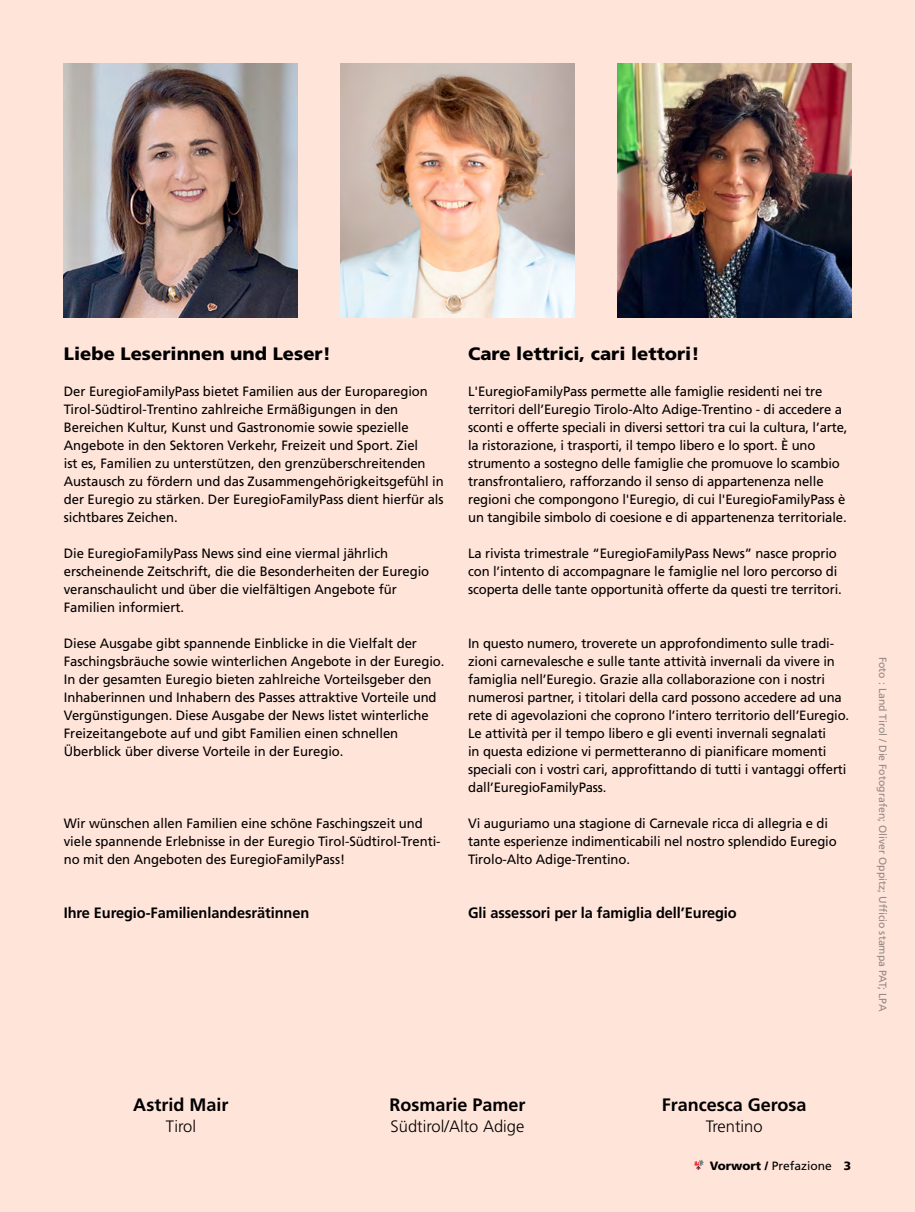
<style>
.page{position:relative;width:915px;height:1212px;background:#fff}
.page>*{position:absolute;margin:0;border:0;box-sizing:border-box;transform-origin:0 0}
.t1{font:900 18px "Frutiger LT Std";color:#000}
.t2{font:700 18px "Frutiger LT Std";color:#000}
.t3{font:300 16.5px "Frutiger LT Std";color:#000}
.t4{font:700 15px "Frutiger LT Std";letter-spacing:-.005em;color:#000}
.t5{font:13.5px/18px "Frutiger LT Std";letter-spacing:-.01em;color:#000}
.t6{font:12px "Frutiger LT Std";color:#000}
.t7{font:10.5px "Frutiger LT Std";color:#65605c}
.s1{font-weight:900}
</style>
<div class="page">
<div style="left:0;top:0;width:914px;height:1212px;background:#ffe4da"></div>
<img style="left:64px;top:64px;width:234px;height:253px">
<img style="left:340px;top:64px;width:234px;height:253px">
<img style="left:617px;top:64px;width:233px;height:253px">
<svg style="left:694px;top:1159px;width:9px;height:11px"></svg>
<h4 class="t1" style="left:64px;top:343px;width:268px">Liebe Leserinnen und Leser!</h4>
<p class="t5" style="left:64px;top:382px;width:381px">Der EuregioFamilyPass bietet Familien aus der Europaregion Tirol-Südtirol-Trentino zahlreiche Ermäßigungen in den Bereichen Kultur, Kunst und Gastronomie sowie spezielle Angebote in den Sektoren Verkehr, Freizeit und Sport. Ziel<br>ist es, Familien zu unterstützen, den grenzüberschreitenden Austausch zu fördern und das Zusammengehörigkeitsgefühl in der Euregio zu stärken. Der EuregioFamilyPass dient hierfür als sichtbares Zeichen.</p>
<p class="t5" style="left:64px;top:544px;width:367px">Die EuregioFamilyPass News sind eine viermal jährlich erscheinende Zeitschrift, die die Besonderheiten der Euregio veranschaulicht und über die vielfältigen Angebote für Familien informiert.</p>
<p class="t5" style="left:64px;top:634px;width:382px">Diese Ausgabe gibt spannende Einblicke in die Vielfalt der Faschingsbräuche sowie winterlichen Angebote in der Euregio.<br>In der gesamten Euregio bieten zahlreiche Vorteilsgeber den Inhaberinnen und Inhabern des Passes attraktive Vorteile und Vergünstigungen. Diese Ausgabe der News listet winterliche Freizeitangebote auf und gibt Familien einen schnellen Überblick über diverse Vorteile in der Euregio.</p>
<p class="t5" style="left:64px;top:814px;width:378px">Wir wünschen allen Familien eine schöne Faschingszeit und viele spannende Erlebnisse in der Euregio Tirol-Südtirol-Trenti&shy;no mit den Angeboten des EuregioFamilyPass!</p>
<p class="t4" style="left:64px;top:904px;width:247px">Ihre Euregio-Familienlandesrätinnen</p>
<h4 class="t1" style="left:468px;top:343px;width:233px">Care lettrici, cari lettori!</h4>
<p class="t5" style="left:468px;top:382px;width:381px">L'EuregioFamilyPass permette alle famiglie residenti nei tre territori dell’Euregio Tirolo-Alto Adige-Trentino - di accedere a sconti e offerte speciali in diversi settori tra cui la cultura, l’arte, la ristorazione, i trasporti, il tempo libero e lo sport. È uno strumento a sostegno delle famiglie che promuove lo scambio transfrontaliero, rafforzando il senso di appartenenza nelle regioni che compongono l'Euregio, di cui l'EuregioFamilyPass è un tangibile simbolo di coesione e di appartenenza territoriale.</p>
<p class="t5" style="left:468px;top:544px;width:375px">La rivista trimestrale “EuregioFamilyPass News” nasce proprio con l’intento di accompagnare le famiglie nel loro percorso di scoperta delle tante opportunità offerte da questi tre territori.</p>
<p class="t5" style="left:468px;top:634px;width:382px">In questo numero, troverete un approfondimento sulle tradi&shy;zioni carnevalesche e sulle tante attività invernali da vivere in famiglia nell’Euregio. Grazie alla collaborazione con i nostri numerosi partner, i titolari della card possono accedere ad una rete di agevolazioni che coprono l’intero territorio dell’Euregio.<br>Le attività per il tempo libero e gli eventi invernali segnalati<br>in questa edizione vi permetteranno di pianificare momenti speciali con i vostri cari, approfittando di tutti i vantaggi offerti dall’EuregioFamilyPass.</p>
<p class="t5" style="left:468px;top:814px;width:370px">Vi auguriamo una stagione di Carnevale ricca di allegria e di tante esperienze indimenticabili nel nostro splendido Euregio<br>Tirolo-Alto Adige-Trentino.</p>
<p class="t4" style="left:468px;top:904px;width:270px">Gli assessori per la famiglia dell’Euregio</p>
<p class="t7" style="left:888px;top:657px;width:356px;rotate:90deg">Foto : Land Tirol / Die Fotografen; Oliver Oppitz; Ufficio stampa PAT; LPA</p>
<p class="t2" style="left:133px;top:1094px;width:97px">Astrid Mair</p>
<p class="t2" style="left:389px;top:1094px;width:138px">Rosmarie Pamer</p>
<p class="t2" style="left:661px;top:1094px;width:146px">Francesca Gerosa</p>
<p class="t3" style="left:166px;top:1116px;width:32px">Tirol</p>
<p class="t3" style="left:390px;top:1116px;width:135px">Südtirol/Alto Adige</p>
<p class="t3" style="left:705px;top:1116px;width:58px">Trentino</p>
<p class="t6" style="left:709px;top:1159px;width:143px"><span class="s1">Vorwort /</span> Prefazione <span class="s1">3</span></p>
</div>
